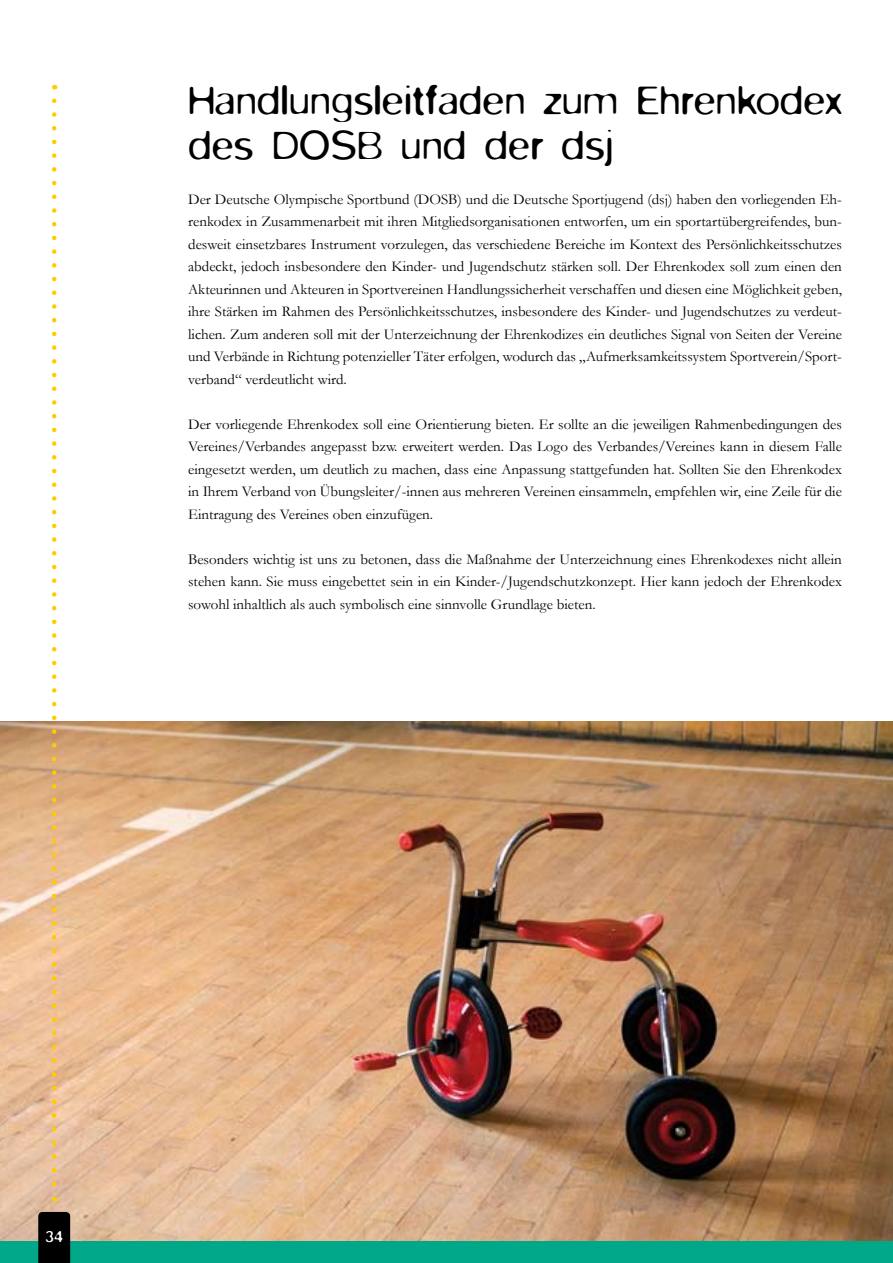
<style>
.page{position:relative;width:893px;height:1263px;background:#fff}
.page>*{position:absolute;margin:0;border:0;box-sizing:border-box;transform-origin:0 0}
.t1{font:300 45px/45px "Blur";color:#000}
.t2{font:300 18px "Blur";color:#fff}
.t3{font:15px/22.5px "Garamond";color:#000;text-align:justify}
</style>
<div class="page">
<img style="left:0;top:721px;width:893px;height:521px">
<div style="left:0;top:1242px;width:893px;height:21px;background:#00a889"></div>
<div style="left:38px;top:1212px;width:32px;height:51px;background:#000"></div>
<svg style="left:52px;top:101px;width:4px;height:1100px"></svg>
<h1 class="t1" style="left:188px;top:77px;width:655px">Handlungsleitfaden zum Ehrenkodex des DOSB und der dsj</h1>
<p class="t3" style="left:188px;top:188px;width:655px">Der Deutsche Olympische Sportbund (DOSB) und die Deutsche Sportjugend (dsj) haben den vorliegenden Eh&shy;renkodex in Zusammenarbeit mit ihren Mitgliedsorganisationen entworfen, um ein sportartübergreifendes, bun&shy;desweit einsetzbares Instrument vorzulegen, das verschiedene Bereiche im Kontext des Persönlichkeitsschutzes abdeckt, jedoch insbesondere den Kinder- und Jugendschutz stärken soll. Der Ehrenkodex soll zum einen den Akteurinnen und Akteuren in Sportvereinen Handlungssicherheit verschaffen und diesen eine Möglichkeit geben, ihre Stärken im Rahmen des Persönlichkeitsschutzes, insbesondere des Kinder- und Jugendschutzes zu verdeut&shy;lichen. Zum anderen soll mit der Unterzeichnung der Ehrenkodizes ein deutliches Signal von Seiten der Vereine und Verbände in Richtung potenzieller Täter erfolgen, wodurch das „Aufmerksamkeitssystem Sportverein/Sport&shy;verband“ verdeutlicht wird.</p>
<p class="t3" style="left:188px;top:413px;width:655px">Der vorliegende Ehrenkodex soll eine Orientierung bieten. Er sollte an die jeweiligen Rahmenbedingungen des Vereines/Verbandes angepasst bzw. erweitert werden. Das Logo des Verbandes/Vereines kann in diesem Falle eingesetzt werden, um deutlich zu machen, dass eine Anpassung stattgefunden hat. Sollten Sie den Ehrenkodex in Ihrem Verband von Übungsleiter/-innen aus mehreren Vereinen einsammeln, empfehlen wir, eine Zeile für die Eintragung des Vereines oben einzufügen.</p>
<p class="t3" style="left:188px;top:548px;width:655px">Besonders wichtig ist uns zu betonen, dass die Maßnahme der Unterzeichnung eines Ehrenkodexes nicht allein stehen kann. Sie muss eingebettet sein in ein Kinder-/Jugendschutzkonzept. Hier kann jedoch der Ehrenkodex sowohl inhaltlich als auch symbolisch eine sinnvolle Grundlage bieten.</p>
<p class="t2" style="left:45px;top:1226px;width:19px">34</p>
</div>
